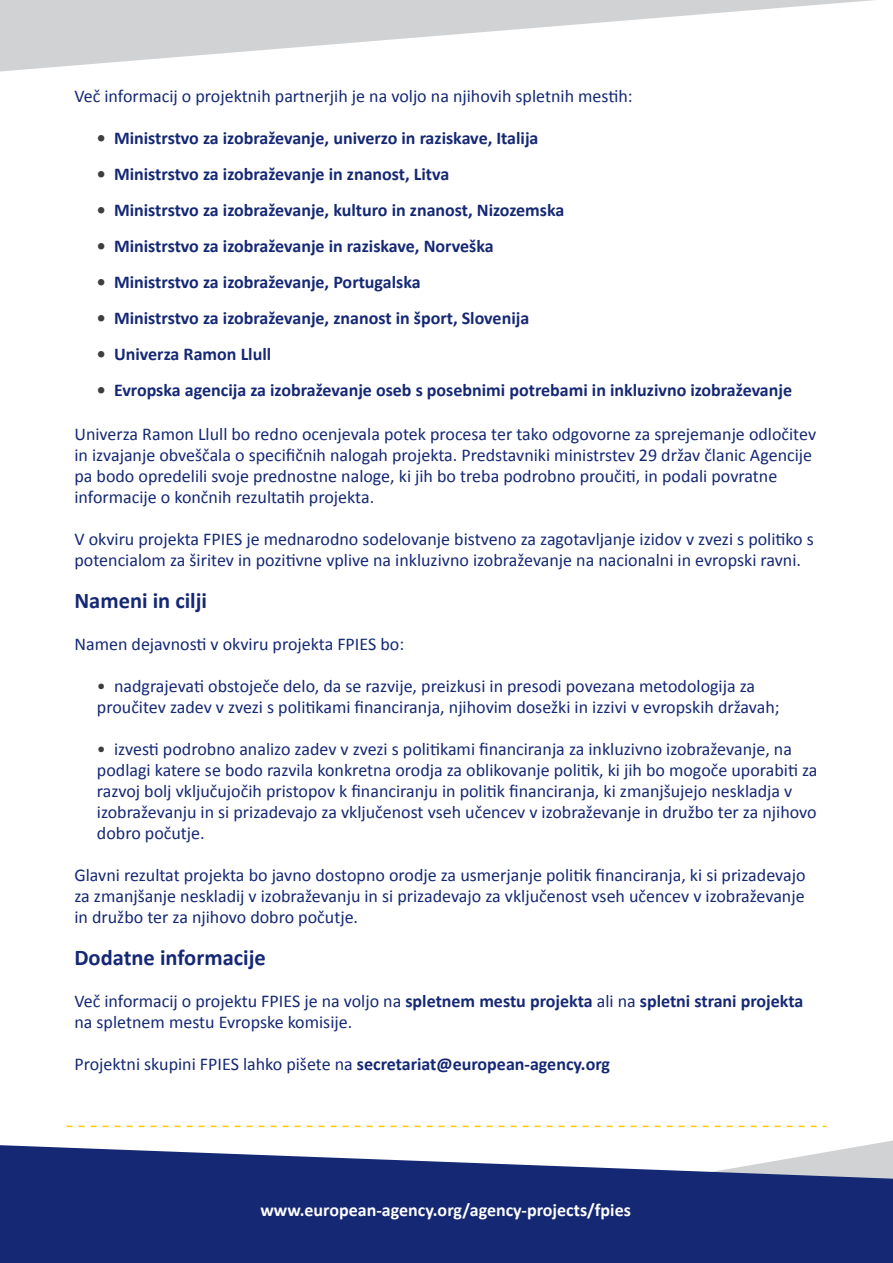
<style>
.page{position:relative;width:893px;height:1263px;background:#fff}
.page>*{position:absolute;margin:0;border:0;box-sizing:border-box;transform-origin:0 0}
.t1{font:700 22.5px "Calibri";color:#152874}
.t2{font:18px/21px "Calibri";color:#152874}
.t3{font:700 18px "Calibri";color:#152874}
.t4{font:700 18px "Calibri";color:#fff}
.s1{color:#3e3e3f}
.s2{font-weight:700}
</style>
<div class="page">
<svg style="left:67px;top:1125px;width:759px;height:2px"></svg>
<svg style="left:0;top:0;width:874px;height:71px;fill:#d7d8d9"></svg>
<svg style="left:0;top:1145px;width:893px;height:118px;background:#354586"></svg>
<p class="t2" style="left:74px;top:86px;width:560px">Več informacij o projektnih partnerjih je na voljo na njihovih spletnih mestih:</p>
<p class="t3" style="left:97px;top:127px;width:443px"><span class="s1">•</span> Ministrstvo za izobraževanje, univerzo in raziskave, Italija</p>
<p class="t3" style="left:97px;top:163px;width:354px"><span class="s1">•</span> Ministrstvo za izobraževanje in znanost, Litva</p>
<p class="t3" style="left:97px;top:199px;width:469px"><span class="s1">•</span> Ministrstvo za izobraževanje, kulturo in znanost, Nizozemska</p>
<p class="t3" style="left:97px;top:235px;width:398px"><span class="s1">•</span> Ministrstvo za izobraževanje in raziskave, Norveška</p>
<p class="t3" style="left:97px;top:271px;width:325px"><span class="s1">•</span> Ministrstvo za izobraževanje, Portugalska</p>
<p class="t3" style="left:97px;top:307px;width:434px"><span class="s1">•</span> Ministrstvo za izobraževanje, znanost in šport, Slovenija</p>
<p class="t3" style="left:97px;top:343px;width:176px"><span class="s1">•</span> Univerza Ramon Llull</p>
<p class="t3" style="left:97px;top:379px;width:697px"><span class="s1">•</span> Evropska agencija za izobraževanje oseb s posebnimi potrebami in inkluzivno izobraževanje</p>
<p class="t2" style="left:74px;top:423px;width:743px">Univerza Ramon Llull bo redno ocenjevala potek procesa ter tako odgovorne za sprejemanje odločitev in izvajanje obveščala o specifičnih nalogah projekta. Predstavniki ministrstev 29 držav članic Agencije pa bodo opredelili svoje prednostne naloge, ki jih bo treba podrobno proučiti, in podali povratne informacije o končnih rezultatih projekta.</p>
<p class="t2" style="left:74px;top:528px;width:741px">V okviru projekta FPIES je mednarodno sodelovanje bistveno za zagotavljanje izidov v zvezi s politiko s potencialom za širitev in pozitivne vplive na inkluzivno izobraževanje na nacionalni in evropski ravni.</p>
<h2 class="t1" style="left:74px;top:586px;width:134px">Nameni in cilji</h2>
<p class="t2" style="left:74px;top:633px;width:331px">Namen dejavnosti v okviru projekta FPIES bo:</p>
<p class="t2" style="left:97px;top:675px;width:684px"><span class="s1">•</span> nadgrajevati obstoječe delo, da se razvije, preizkusi in presodi povezana metodologija za proučitev zadev v zvezi s politikami financiranja, njihovim dosežki in izzivi v evropskih državah;</p>
<p class="t2" style="left:97px;top:738px;width:722px"><span class="s1">•</span> izvesti podrobno analizo zadev v zvezi s politikami financiranja za inkluzivno izobraževanje, na podlagi katere se bodo razvila konkretna orodja za oblikovanje politik, ki jih bo mogoče uporabiti za razvoj bolj vključujočih pristopov k financiranju in politik financiranja, ki zmanjšujejo neskladja v izobraževanju in si prizadevajo za vključenost vseh učencev v izobraževanje in družbo ter za njihovo dobro počutje.</p>
<p class="t2" style="left:74px;top:864px;width:732px;text-align:justify">Glavni rezultat projekta bo javno dostopno orodje za usmerjanje politik financiranja, ki si prizadevajo za zmanjšanje neskladij v izobraževanju in si prizadevajo za vključenost vseh učencev v izobraževanje in družbo ter za njihovo dobro počutje.</p>
<h2 class="t1" style="left:74px;top:943px;width:193px">Dodatne informacije</h2>
<p class="t2" style="left:74px;top:990px;width:730px">Več informacij o projektu FPIES je na voljo na <span class="s2">spletnem mestu projekta</span> ali na <span class="s2">spletni strani projekta </span>na spletnem mestu Evropske komisije.</p>
<p class="t2" style="left:74px;top:1053px;width:537px">Projektni skupini FPIES lahko pišete na <span class="s2">secretariat@european-agency.org</span></p>
<p class="t4" style="left:260px;top:1198px;width:372px">www.european-agency.org/agency-projects/fpies</p>
</div>
